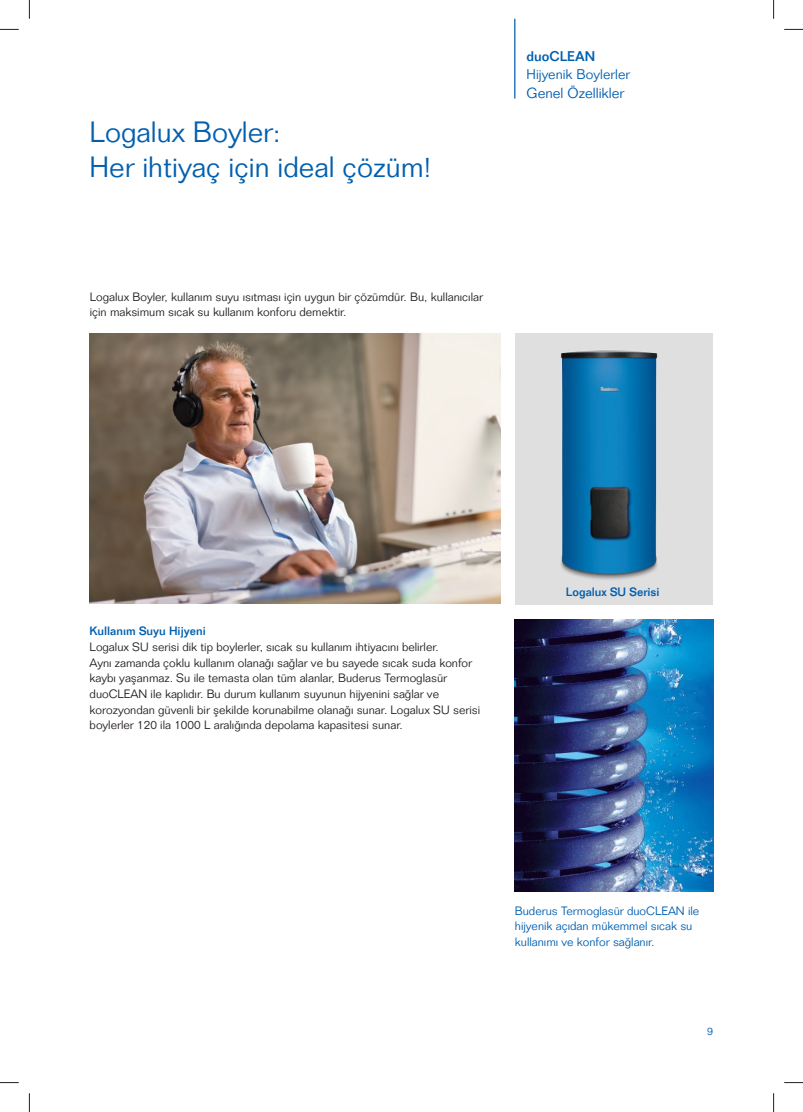
<style>
.page{position:relative;width:803px;height:1112px;background:#fff}
.page>*{position:absolute;margin:0;border:0;box-sizing:border-box;transform-origin:0 0}
.t1{font:300 28.75px/34.5px "Folio Std";color:#005faf}
.t2{font:300 14.38px "Folio Std";color:#005faf}
.t3{font:300 13.75px "Folio Std";color:#005faf}
.t4{font:500 13.75px "Folio Std";color:#005faf}
.t5{font:300 11.88px/15.6px "Folio Std";color:#241f1f}
.t6{font:300 11.88px/15.6px "Folio Std";color:#005faf}
.t7{font:500 11.88px "Folio Std";color:#005faf}
.t8{font:300 10.62px "Folio Std";color:#005faf}
</style>
<div class="page">
<img style="left:90px;top:333px;width:411px;height:270px">
<div style="left:515px;top:333px;width:197px;height:271px;background:#e0dfdf"></div>
<hr style="left:514px;top:19px;width:1px;height:79px;background:#005faf">
<img style="left:561px;top:350px;width:97px;height:230px">
<img style="left:515px;top:619px;width:198px;height:271px">
<svg style="left:0;top:29px;width:19px;height:1px"></svg>
<svg style="left:784px;top:29px;width:19px;height:1px"></svg>
<svg style="left:0;top:1082px;width:19px;height:1px"></svg>
<svg style="left:784px;top:1082px;width:19px;height:1px"></svg>
<svg style="left:29px;top:0;width:1px;height:19px"></svg>
<svg style="left:29px;top:1093px;width:1px;height:18px"></svg>
<svg style="left:773px;top:0;width:1px;height:19px"></svg>
<svg style="left:773px;top:1093px;width:1px;height:18px"></svg>
<h1 class="t1" style="left:90px;top:115px;width:343px">Logalux Boyler:<br>Her ihtiyaç için ideal çözüm!</h1>
<p class="t5" style="left:90px;top:288px;width:395px">Logalux Boyler, kullanım suyu ısıtması için uygun bir çözümdür. Bu, kullanıcılar için maksimum sıcak su kullanım konforu demektir.</p>
<p class="t4" style="left:526px;top:47px;width:70px">duoCLEAN</p>
<p class="t3" style="left:526px;top:66px;width:105px">Hijyenik Boylerler</p>
<p class="t2" style="left:526px;top:84px;width:99px">Genel Özellikler</p>
<p class="t7" style="left:90px;top:624px;width:118px">Kullanım Suyu Hijyeni</p>
<p class="t5" style="left:90px;top:639px;width:392px">Logalux SU serisi dik tip boylerler, sıcak su kullanım ihtiyacını belirler.<br>Aynı zamanda çoklu kullanım olanağı sağlar ve bu sayede sıcak suda konfor kaybı yaşanmaz. Su ile temasta olan tüm alanlar, Buderus Termoglasür duoCLEAN ile kaplıdır. Bu durum kullanım suyunun hijyenini sağlar ve korozyondan güvenli bir şekilde korunabilme olanağı sunar. Logalux SU serisi boylerler 120 ila 1000 L aralığında depolama kapasitesi sunar.</p>
<p class="t7" style="left:566px;top:585px;width:95px">Logalux SU Serisi</p>
<p class="t6" style="left:515px;top:902px;width:186px">Buderus Termoglasür duoCLEAN ile hijyenik açıdan mükemmel sıcak su kullanımı ve konfor sağlanır.</p>
<p class="t8" style="left:707px;top:1024px;width:7px">9</p>
</div>
